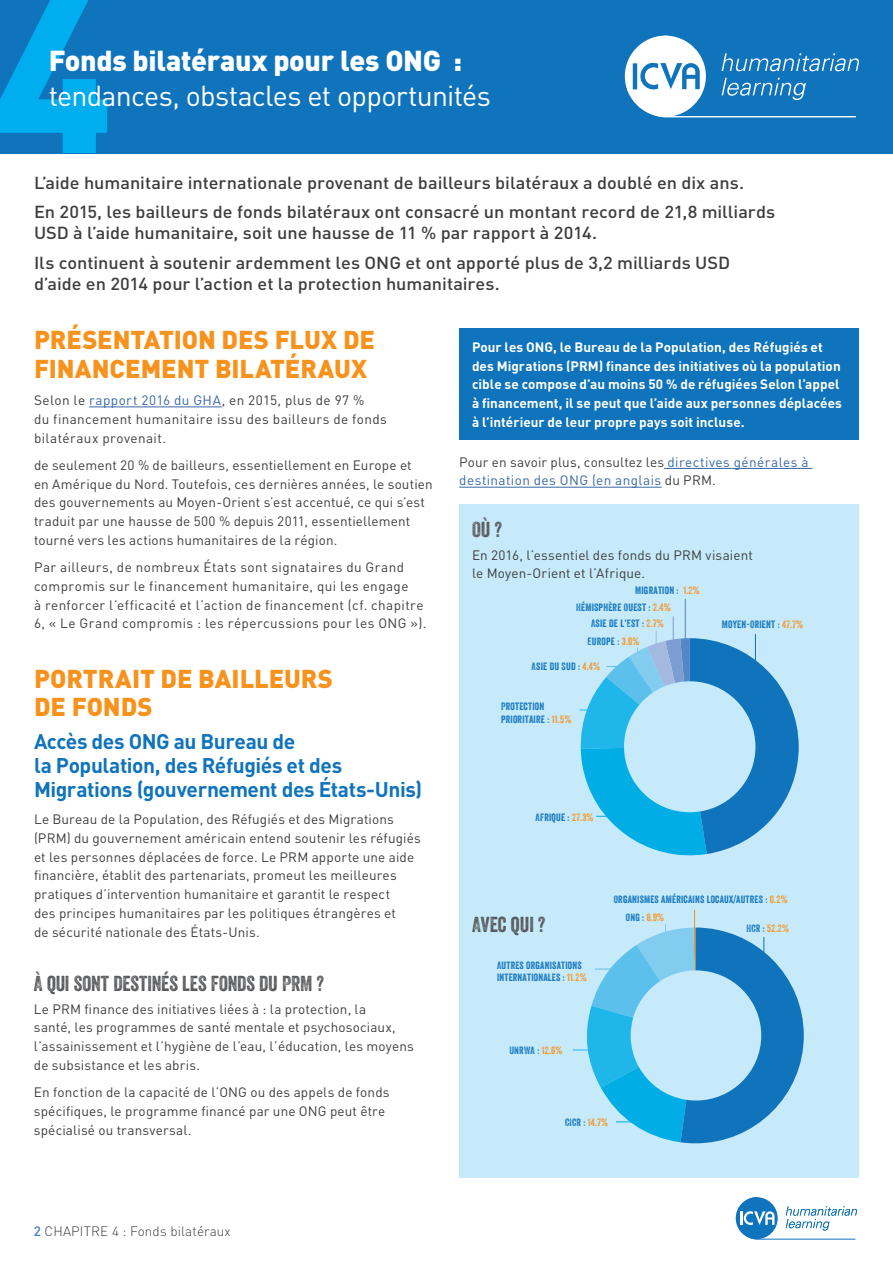
<style>
.page{position:relative;width:893px;height:1263px;background:#fff}
.page>*{position:absolute;margin:0;border:0;box-sizing:border-box;transform-origin:0 0}
.t1{font:28.5px "DIN";letter-spacing:-.025em;color:#fff}
.t2{font:900 28.5px "DIN";letter-spacing:-.01em;color:#fff}
.t3{font:900 25.5px/28.5px "DIN";letter-spacing:-.005em;color:#f7931d}
.t4{font:700 21px/24px "DIN";letter-spacing:-.025em;color:#1074bc}
.t5{font:21px "Veneer W01 Two";letter-spacing:-.005em;color:#57585a}
.t6{font:500 17.25px/29.5px "DIN";color:#3e3e3f;scale:1.05 1}
.t7{font:13.5px/18.8px "DIN";letter-spacing:.015em;color:#3e3e3f}
.t8{font:700 13.5px/18.8px "DIN";letter-spacing:.005em;color:#fff}
.t9{font:13.5px/18.8px "DIN";letter-spacing:.03em;color:#3667a4}
.t10{font:300 13.5px "DIN";letter-spacing:.01em;color:#3e3e3f}
.t11{font:10.35px/12.3px "Veneer W01 Two";letter-spacing:.02em;color:#1074bc}
.t12{font:10.2px/12.3px "Veneer W01 Two";letter-spacing:.02em;color:#1074bc}
.t13{font:10.2px "Veneer W01 Two";color:#f7931d}
.s1{color:#3667a4}
.s2{color:#3e3e3f}
.s3{color:#f7931d}
.s4{font-weight:500;color:#3c7ec1}
.s5{color:#1074bc}
</style>
<div class="page">
<svg style="left:736px;top:1197px;width:121px;height:42px"></svg>
<hr style="left:89px;top:406px;width:133px;height:1px;background:#3667a4">
<div style="left:0;top:0;width:893px;height:153px;background:#1074bc"></div>
<svg style="left:0;top:0;width:107px;height:153px"></svg>
<div style="left:459px;top:505px;width:400px;height:673px;background:#c6eafa"></div>
<svg style="left:573px;top:910px;width:231px;height:233px"></svg>
<div style="left:459px;top:328px;width:400px;height:112px;background:#1074bc"></div>
<hr style="left:664px;top:468px;width:148px;height:1px;background:#3667a4">
<hr style="left:459px;top:487px;width:202px;height:1px;background:#3667a4">
<hr style="left:685px;top:599px;width:1px;height:44px;background:#5487c6">
<svg style="left:580px;top:616px;width:219px;height:240px"></svg>
<svg style="left:625px;top:36px;width:234px;height:81px"></svg>
<h1 class="t2" style="left:49px;top:42px;width:415px">Fonds bilatéraux pour les ONG :</h1>
<h1 class="t1" style="left:49px;top:78px;width:443px">tendances, obstacles et opportunités</h1>
<p class="t6" style="left:34px;top:167px;width:707px">L’aide humanitaire internationale provenant de bailleurs bilatéraux a doublé en dix ans.<br>En 2015, les bailleurs de fonds bilatéraux ont consacré un montant record de 21,8 milliards</p>
<p class="t6" style="left:34px;top:217px;width:664px">USD à l’aide humanitaire, soit une hausse de 11 % par rapport à 2014.<br>Ils continuent à soutenir ardemment les ONG et ont apporté plus de 3,2 milliards USD</p>
<p class="t6" style="left:34px;top:268px;width:445px">d’aide en 2014 pour l’action et la protection humanitaires.</p>
<h2 class="t3" style="left:34px;top:324px;width:343px">PRÉSENTATION DES FLUX DE<br>FINANCEMENT BILATÉRAUX</h2>
<p class="t7" style="left:34px;top:390px;width:354px">Selon le <span class="s1">rapport 2016 du GHA</span>, en 2015, plus de 97 %<br>du financement humanitaire issu des bailleurs de fonds bilatéraux provenait.</p>
<p class="t7" style="left:34px;top:455px;width:400px">de seulement 20 % de bailleurs, essentiellement en Europe et<br>en Amérique du Nord. Toutefois, ces dernières années, le soutien des gouvernements au Moyen-Orient s’est accentué, ce qui s’est traduit par une hausse de 500 % depuis 2011, essentiellement tourné vers les actions humanitaires de la région.</p>
<p class="t7" style="left:34px;top:557px;width:394px">Par ailleurs, de nombreux États sont signataires du Grand compromis sur le financement humanitaire, qui les engage<br>à renforcer l’efficacité et l’action de financement (cf. chapitre 6, « Le Grand compromis : les répercussions pour les ONG »).</p>
<p class="t8" style="left:472px;top:337px;width:371px">Pour les ONG, le Bureau de la Population, des Réfugiés et des Migrations (PRM) finance des initiatives où la population cible se compose d’au moins 50 % de réfugiées Selon l’appel à financement, il se peut que l’aide aux personnes déplacées à l’intérieur de leur propre pays soit incluse.</p>
<p class="t9" style="left:459px;top:452px;width:351px"><span class="s2">Pour en savoir plus, consultez les</span> directives générales à destination des ONG (en anglais <span class="s2">du PRM.</span></p>
<h3 class="t5" style="left:472px;top:516px;width:31px">OÙ ?</h3>
<p class="t7" style="left:472px;top:545px;width:282px">En 2016, l’essentiel des fonds du PRM visaient le Moyen-Orient et l’Afrique.</p>
<p class="t11" style="left:722px;top:618px;width:83px">MOYEN-ORIENT : <span class="s3">47.7%</span></p>
<p class="t11" style="left:635px;top:584px;width:66px">MIGRATION : <span class="s3">1.2%</span></p>
<p class="t11" style="left:576px;top:601px;width:96px">HÉMISPHÈRE OUEST : <span class="s3">2.4%</span></p>
<p class="t11" style="left:591px;top:617px;width:74px">ASIE DE L’EST : <span class="s3">2.7%</span></p>
<h2 class="t3" style="left:34px;top:663px;width:301px">PORTRAIT DE BAILLEURS<br>DE FONDS</h2>
<h3 class="t4" style="left:34px;top:728px;width:390px">Accès des ONG au Bureau de<br>la Population, des Réfugiés et des<br>Migrations (gouvernement des États-Unis)</h3>
<p class="t7" style="left:34px;top:810px;width:388px">Le Bureau de la Population, des Réfugiés et des Migrations (PRM) du gouvernement américain entend soutenir les réfugiés et les personnes déplacées de force. Le PRM apporte une aide financière, établit des partenariats, promeut les meilleures pratiques d’intervention humanitaire et garantit le respect<br>des principes humanitaires par les politiques étrangères et<br>de sécurité nationale des États-Unis.</p>
<h3 class="t5" style="left:34px;top:970px;width:291px">À QUI SONT DESTINÉS LES FONDS DU PRM ?</h3>
<p class="t7" style="left:34px;top:999px;width:381px">Le PRM finance des initiatives liées à : la protection, la<br>santé, les programmes de santé mentale et psychosociaux, l’assainissement et l’hygiène de l’eau, l’éducation, les moyens de subsistance et les abris.</p>
<p class="t7" style="left:34px;top:1082px;width:357px">En fonction de la capacité de l’ONG ou des appels de fonds spécifiques, le programme financé par une ONG peut être spécialisé ou transversal.</p>
<p class="t10" style="left:34px;top:1222px;width:198px"><span class="s4">2</span> CHAPITRE 4 : Fonds bilatéraux</p>
<p class="t11" style="left:588px;top:635px;width:53px">EUROPE : <span class="s3">3.0%</span></p>
<p class="t11" style="left:532px;top:660px;width:70px">ASIE DU SUD : <span class="s3">4.4%</span></p>
<p class="t11" style="left:501px;top:700px;width:72px">PROTECTION<br>PRIORITAIRE : <span class="s3">11.5%</span></p>
<p class="t11" style="left:535px;top:811px;width:60px">AFRIQUE : <span class="s3">27.3%</span></p>
<h3 class="t5" style="left:472px;top:911px;width:75px">AVEC QUI ?</h3>
<p class="t12" style="left:497px;top:958px;width:91px">AUTRES ORGANISATIONS<br>INTERNATIONALES : <span class="s3">11.2%</span></p>
<p class="t12" style="left:509px;top:1044px;width:55px">UNRWA : <span class="s3">12.6%</span></p>
<p class="t12" style="left:614px;top:893px;width:175px">ORGANISMES AMÉRICAINS LOCAUX/AUTRES : <span class="s3">0.2%</span></p>
<p class="t12" style="left:626px;top:911px;width:40px">ONG : <span class="s3">8.9%</span></p>
<p class="t13" style="left:746px;top:922px;width:44px"><span class="s5">HCR :</span> 52.2%</p>
<p class="t12" style="left:565px;top:1116px;width:44px">CICR : <span class="s3">14.7%</span></p>
</div>
